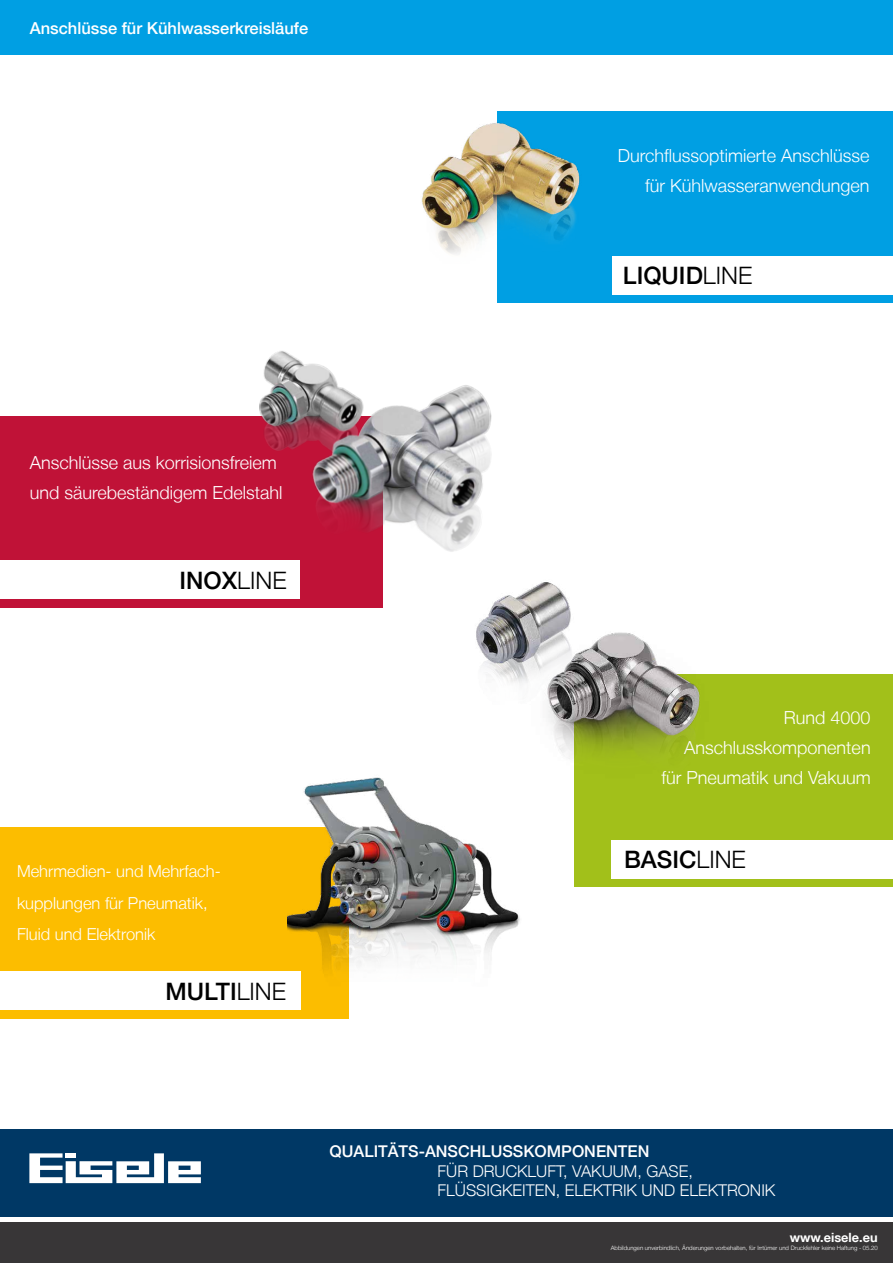
<style>
.page{position:relative;width:893px;height:1263px;background:#fff}
.page>*{position:absolute;margin:0;border:0;box-sizing:border-box;transform-origin:0 0}
.t1{font:500 24px "Helvetica Neue LT";color:#000}
.t2{font:300 18px/30px "Helvetica Neue LT";color:#fff;text-align:right}
.t3{font:300 16.5px/31.5px "Helvetica Neue LT";color:#fff}
.t4{font:500 16.5px "Helvetica Neue LT";color:#fff}
.t5{font:300 16.2px/19.2px "Helvetica Neue LT";color:#fff}
.t6{font:500 16.2px "Helvetica Neue LT";color:#fff}
.t7{font:700 12.75px "Helvetica Neue LT";color:#fff}
.t8{font:300 6px "Helvetica Neue LT";color:#fff}
.s1{font-weight:300}
</style>
<div class="page">
<div style="left:0;top:0;width:893px;height:55px;background:#009fe3"></div>
<div style="left:0;top:1221px;width:893px;height:42px;background:#383637"></div>
<div style="left:0;top:417px;width:383px;height:191px;background:#c01237"></div>
<div style="left:0;top:827px;width:349px;height:191px;background:#fcbd00"></div>
<div style="left:497px;top:111px;width:396px;height:192px;background:#009fe3"></div>
<div style="left:575px;top:674px;width:318px;height:213px;background:#a2c01a"></div>
<div style="left:612px;top:256px;width:281px;height:38px;background:#fff"></div>
<div style="left:611px;top:840px;width:282px;height:38px;background:#fff"></div>
<div style="left:0;top:561px;width:300px;height:38px;background:#fff"></div>
<div style="left:0;top:971px;width:301px;height:39px;background:#fff"></div>
<img style="left:422px;top:122px;width:158px;height:132px">
<img style="left:226px;top:351px;width:266px;height:210px">
<img style="left:446px;top:549px;width:254px;height:232px">
<div style="left:0;top:1129px;width:893px;height:88px;background:#003865"></div>
<svg style="left:29px;top:1153px;width:172px;height:30px"></svg>
<div style="left:0;top:1217px;width:893px;height:5px;background:#fff"></div>
<img style="left:287px;top:762px;width:282px;height:209px">
<p class="t4" style="left:30px;top:18px;width:280px">Anschlüsse für Kühlwasserkreisläufe</p>
<p class="t2" style="left:618px;top:140px;width:253px">Durchflussoptimierte Anschlüsse für Kühlwasseranwendungen</p>
<h1 class="t1" style="left:623px;top:261px;width:131px">LIQUID<span class="s1">LINE</span></h1>
<p class="t2" style="left:30px;top:447px;width:254px;text-align:left">Anschlüsse aus korrisionsfreiem und säurebeständigem Edelstahl</p>
<h1 class="t1" style="left:179px;top:566px;width:109px">INOX<span class="s1">LINE</span></h1>
<p class="t3" style="left:17px;top:855px;width:205px">Mehrmedien- und Mehrfach&shy;kupplungen für Pneumatik,<br>Fluid und Elektronik</p>
<h1 class="t1" style="left:166px;top:977px;width:122px">MULTI<span class="s1">LINE</span></h1>
<p class="t2" style="left:662px;top:702px;width:211px">Rund 4000<br>Anschlusskomponenten für Pneumatik und Vakuum</p>
<h1 class="t1" style="left:624px;top:845px;width:123px">BASIC<span class="s1">LINE</span></h1>
<p class="t6" style="left:330px;top:1142px;width:321px">QUALITÄTS-ANSCHLUSSKOMPONENTEN</p>
<p class="t5" style="left:438px;top:1161px;width:339px">FÜR DRUCKLUFT, VAKUUM, GASE,<br>FLÜSSIGKEITEN, ELEKTRIK UND ELEKTRONIK</p>
<p class="t7" style="left:790px;top:1230px;width:89px">www.eisele.eu</p>
<p class="t8" style="left:611px;top:1244px;width:269px">Abbildungen unverbindlich, Änderungen vorbehalten, für Irrtümer und Druckfehler keine Haftung - 05.20</p>
</div>
